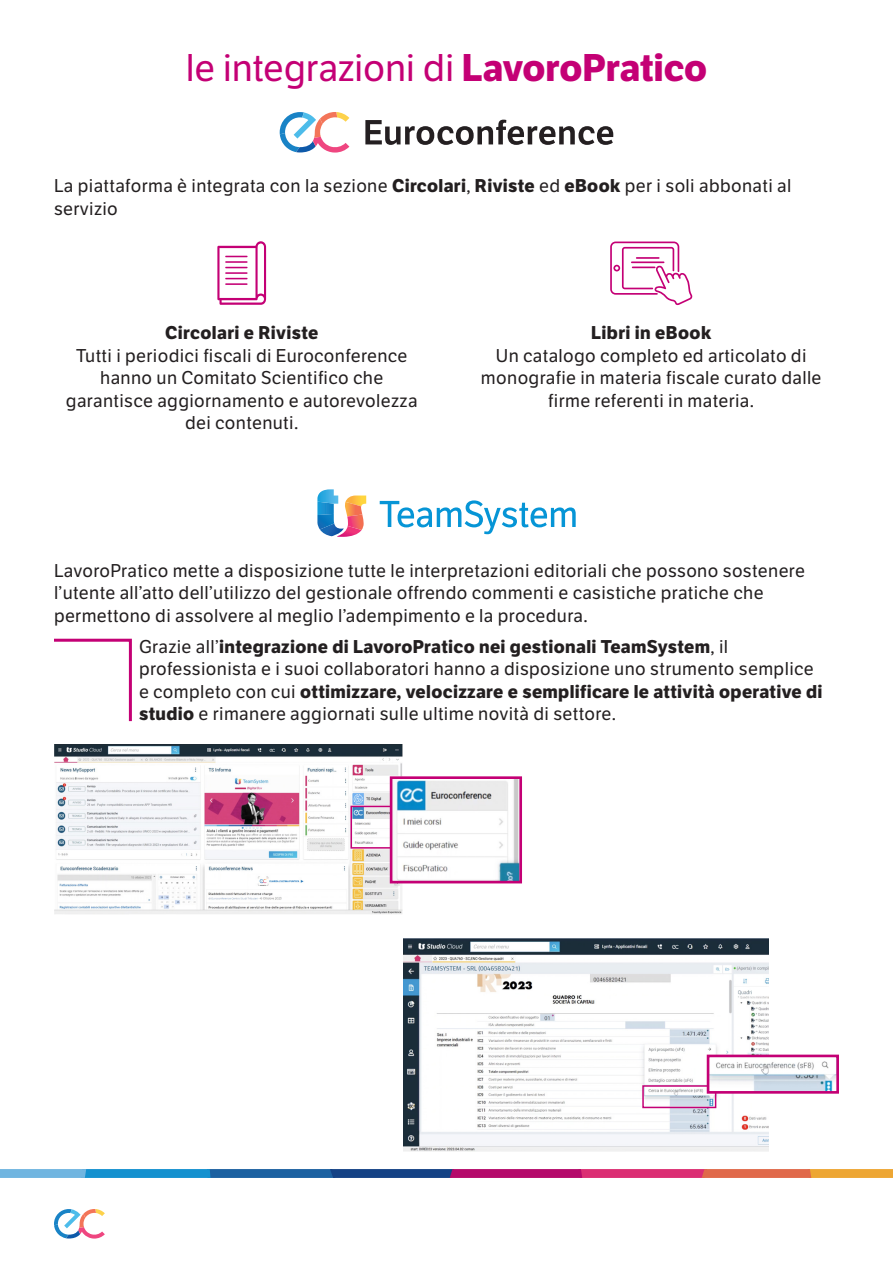
<style>
.page{position:relative;width:893px;height:1263px;background:#fff}
.page>*{position:absolute;margin:0;border:0;box-sizing:border-box;transform-origin:0 0}
.t1{font:37.5px "LFT Etica";letter-spacing:-.01em;color:#c40075}
.t2{font:18px/22.5px "LFT Etica";letter-spacing:.02em;color:#231f20}
.t3{font:700 18px "LFT Etica";letter-spacing:.02em;color:#231f20}
.s1{font-weight:700}
</style>
<div class="page">
<svg style="left:0;top:1169px;width:893px;height:9px;background:#7e6188"></svg>
<svg style="left:54px;top:1209px;width:51px;height:29px"></svg>
<svg style="left:365px;top:120px;width:248px;height:25px"></svg>
<svg style="left:280px;top:112px;width:69px;height:41px"></svg>
<svg style="left:217px;top:241px;width:49px;height:64px"></svg>
<hr style="left:225px;top:283px;width:23px;height:2px;background:#c40075">
<svg style="left:610px;top:242px;width:83px;height:63px"></svg>
<svg style="left:317px;top:489px;width:49px;height:48px"></svg>
<svg style="left:380px;top:500px;width:196px;height:34px"></svg>
<img style="left:54px;top:745px;width:349px;height:169px">
<div style="left:350px;top:806px;width:53px;height:43px;border:2px solid #c40075"></div>
<img style="left:394px;top:780px;width:124px;height:99px">
<div style="left:390px;top:776px;width:132px;height:107px;border:3px solid #c40075"></div>
<img style="left:403px;top:939px;width:365px;height:212px">
<div style="left:642px;top:1085px;width:74px;height:23px;border:2px solid #c40075"></div>
<img style="left:711px;top:1058px;width:124px;height:32px">
<div style="left:707px;top:1054px;width:132px;height:40px;border:3px solid #c40075"></div>
<svg style="left:54px;top:638px;width:78px;height:84px"></svg>
<p class="t1" style="left:186px;top:46px;width:523px">le integrazioni di <span class="s1">LavoroPratico</span></p>
<p class="t2" style="left:54px;top:175px;width:739px">La piattaforma è integrata con la sezione <span class="s1">Circolari</span>, <span class="s1">Riviste</span> ed <span class="s1">eBook</span> per i soli abbonati al servizio</p>
<p class="t3" style="left:165px;top:322px;width:155px">Circolari e Riviste</p>
<p class="t2" style="left:76px;top:344px;width:333px;text-align:center">Tutti i periodici fiscali di Euroconference hanno un Comitato Scientifico che</p>
<p class="t2" style="left:66px;top:389px;width:353px;text-align:center">garantisce aggiornamento e autorevolezza dei contenuti.</p>
<p class="t3" style="left:591px;top:322px;width:122px">Libri in eBook</p>
<p class="t2" style="left:481px;top:344px;width:342px;text-align:center">Un catalogo completo ed articolato di monografie in materia fiscale curato dalle firme referenti in materia.</p>
<p class="t2" style="left:54px;top:559px;width:752px">LavoroPratico mette a disposizione tutte le interpretazioni editoriali che possono sostenere l’utente all’atto dell’utilizzo del gestionale offrendo commenti e casistiche pratiche che permettono di assolvere al meglio l’adempimento e la procedura.</p>
<p class="t2" style="left:139px;top:635px;width:685px">Grazie all’<span class="s1">integrazione di LavoroPratico nei gestionali TeamSystem</span>, il professionista e i suoi collaboratori hanno a disposizione uno strumento semplice e completo con cui <span class="s1">ottimizzare, velocizzare e semplificare le attività operative di studio</span> e rimanere aggiornati sulle ultime novità di settore.</p>
</div>
